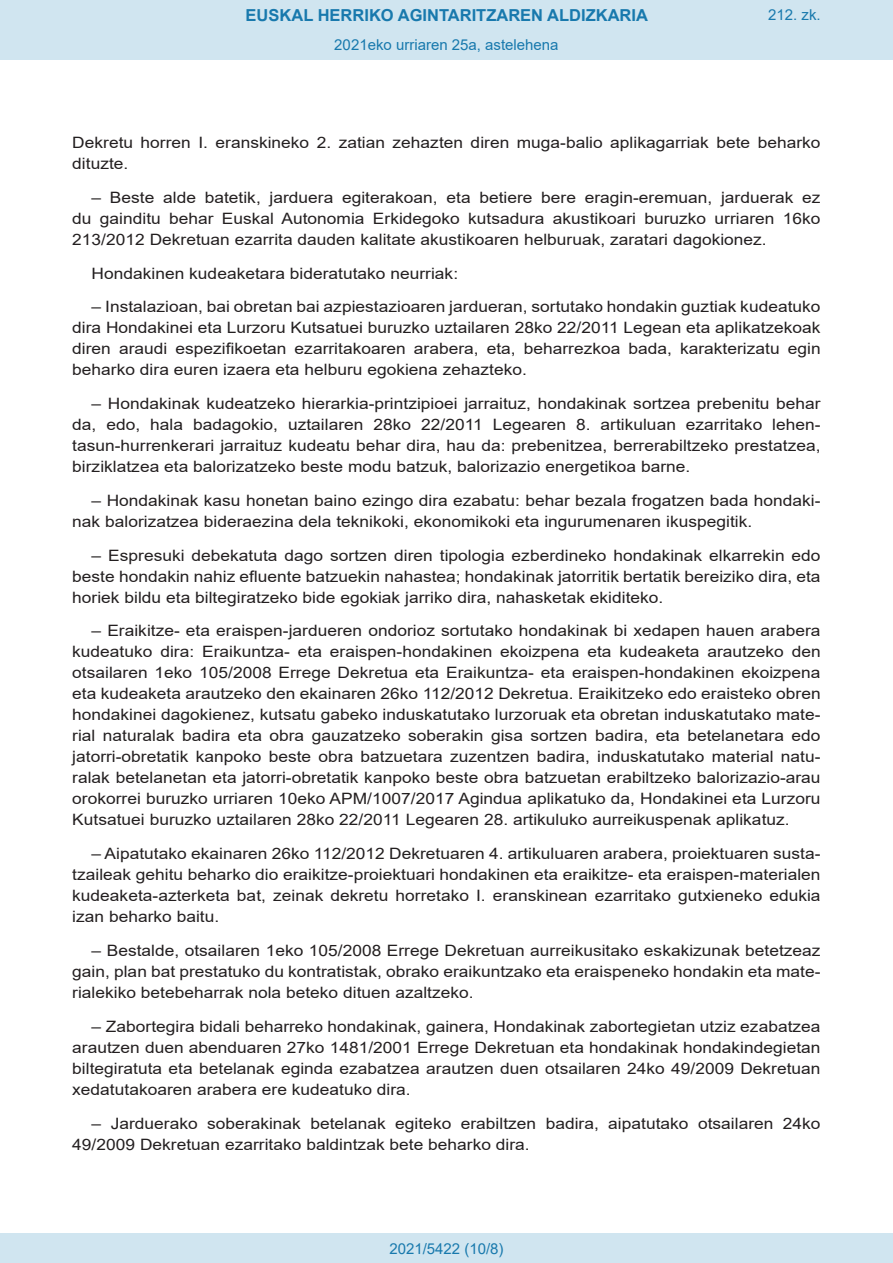
<style>
.page{position:relative;width:893px;height:1263px;background:#fff}
.page>*{position:absolute;margin:0;border:0;box-sizing:border-box;transform-origin:0 0}
.t1{font:700 16.5px "Arial";color:#1879ad}
.BOPVDetalle{font:15.6px/21px "Arial";color:#231f20;text-align:justify;scale:1.11 1}
.Paginacion_Centro{font:15px "Arial";color:#1879ad}
</style>
<div class="page">
<div style="left:0;top:0;width:893px;height:60px;background:#d0e5f0"></div>
<div style="left:0;top:1233px;width:893px;height:30px;background:#d0e5f0"></div>
<p class="t1" style="left:246px;top:3px;width:404px">EUSKAL HERRIKO AGINTARITZAREN ALDIZKARIA</p>
<p class="Paginacion_Centro" style="left:334px;top:35px;width:226px">2021eko urriaren 25a, astelehena</p>
<p class="Paginacion_Centro" style="left:768px;top:5px;width:54px">212. zk.</p>
<p class="BOPVDetalle" style="left:72px;top:132px;width:676px">Dekretu horren I. eranskineko 2. zatian zehazten diren muga-balio aplikagarriak bete beharko dituzte.</p>
<p class="BOPVDetalle" style="left:72px;top:187px;width:676px;text-indent:19px">– Beste alde batetik, jarduera egiterakoan, eta betiere bere eragin-eremuan, jarduerak ez du gainditu behar Euskal Autonomia Erkidegoko kutsadura akustikoari buruzko urriaren 16ko 213/2012 Dekretuan ezarrita dauden kalitate akustikoaren helburuak, zaratari dagokionez.</p>
<p class="BOPVDetalle" style="left:92px;top:263px;width:332px">Hondakinen kudeaketara bideratutako neurriak:</p>
<p class="BOPVDetalle" style="left:72px;top:296px;width:676px;text-indent:19px">– Instalazioan, bai obretan bai azpiestazioaren jardueran, sortutako hondakin guztiak kudeatuko dira Hondakinei eta Lurzoru Kutsatuei buruzko uztailaren 28ko 22/2011 Legean eta aplikatzekoak diren araudi espezifikoetan ezarritakoaren arabera, eta, beharrezkoa bada, karakterizatu egin beharko dira euren izaera eta helburu egokiena zehazteko.</p>
<p class="BOPVDetalle" style="left:72px;top:393px;width:676px;text-indent:19px">– Hondakinak kudeatzeko hierarkia-printzipioei jarraituz, hondakinak sortzea prebenitu behar da, edo, hala badagokio, uztailaren 28ko 22/2011 Legearen 8. artikuluan ezarritako lehen&shy;tasun-hurrenkerari jarraituz kudeatu behar dira, hau da: prebenitzea, berrerabiltzeko prestatzea, birziklatzea eta balorizatzeko beste modu batzuk, balorizazio energetikoa barne.</p>
<p class="BOPVDetalle" style="left:72px;top:490px;width:676px;text-indent:19px">– Hondakinak kasu honetan baino ezingo dira ezabatu: behar bezala frogatzen bada hondaki&shy;nak balorizatzea bideraezina dela teknikoki, ekonomikoki eta ingurumenaren ikuspegitik.</p>
<p class="BOPVDetalle" style="left:72px;top:545px;width:676px;text-indent:19px">– Espresuki debekatuta dago sortzen diren tipologia ezberdineko hondakinak elkarrekin edo beste hondakin nahiz efluente batzuekin nahastea; hondakinak jatorritik bertatik bereiziko dira, eta horiek bildu eta biltegiratzeko bide egokiak jarriko dira, nahasketak ekiditeko.</p>
<p class="BOPVDetalle" style="left:72px;top:620px;width:676px;text-indent:19px">– Eraikitze- eta eraispen-jardueren ondorioz sortutako hondakinak bi xedapen hauen arabera kudeatuko dira: Eraikuntza- eta eraispen-hondakinen ekoizpena eta kudeaketa arautzeko den otsailaren 1eko 105/2008 Errege Dekretua eta Eraikuntza- eta eraispen-hondakinen ekoizpena eta kudeaketa arautzeko den ekainaren 26ko 112/2012 Dekretua. Eraikitzeko edo eraisteko obren hondakinei dagokienez, kutsatu gabeko induskatutako lurzoruak eta obretan induskatutako mate&shy;rial naturalak badira eta obra gauzatzeko soberakin gisa sortzen badira, eta betelanetara edo jatorri-obretatik kanpoko beste obra batzuetara zuzentzen badira, induskatutako material natu&shy;ralak betelanetan eta jatorri-obretatik kanpoko beste obra batzuetan erabiltzeko balorizazio-arau orokorrei buruzko urriaren 10eko APM/1007/2017 Agindua aplikatuko da, Hondakinei eta Lurzoru Kutsatuei buruzko uztailaren 28ko 22/2011 Legearen 28. artikuluko aurreikuspenak aplikatuz.</p>
<p class="BOPVDetalle" style="left:72px;top:843px;width:676px;text-indent:19px">– Aipatutako ekainaren 26ko 112/2012 Dekretuaren 4. artikuluaren arabera, proiektuaren susta&shy;tzaileak gehitu beharko dio eraikitze-proiektuari hondakinen eta eraikitze- eta eraispen-materialen kudeaketa-azterketa bat, zeinak dekretu horretako I. eranskinean ezarritako gutxieneko edukia izan beharko baitu.</p>
<p class="BOPVDetalle" style="left:72px;top:940px;width:676px;text-indent:19px">– Bestalde, otsailaren 1eko 105/2008 Errege Dekretuan aurreikusitako eskakizunak betetzeaz gain, plan bat prestatuko du kontratistak, obrako eraikuntzako eta eraispeneko hondakin eta mate&shy;rialekiko betebeharrak nola beteko dituen azaltzeko.</p>
<p class="BOPVDetalle" style="left:72px;top:1016px;width:676px;text-indent:19px">– Zabortegira bidali beharreko hondakinak, gainera, Hondakinak zabortegietan utziz ezabatzea arautzen duen abenduaren 27ko 1481/2001 Errege Dekretuan eta hondakinak hondakindegietan biltegiratuta eta betelanak eginda ezabatzea arautzen duen otsailaren 24ko 49/2009 Dekretuan xedatutakoaren arabera ere kudeatuko dira.</p>
<p class="BOPVDetalle" style="left:72px;top:1112px;width:676px;text-indent:19px">– Jarduerako soberakinak betelanak egiteko erabiltzen badira, aipatutako otsailaren 24ko<br>49/2009 Dekretuan ezarritako baldintzak bete beharko dira.</p>
<p class="Paginacion_Centro" style="left:389px;top:1238px;width:116px">2021/5422 (10/8)</p>
</div>
